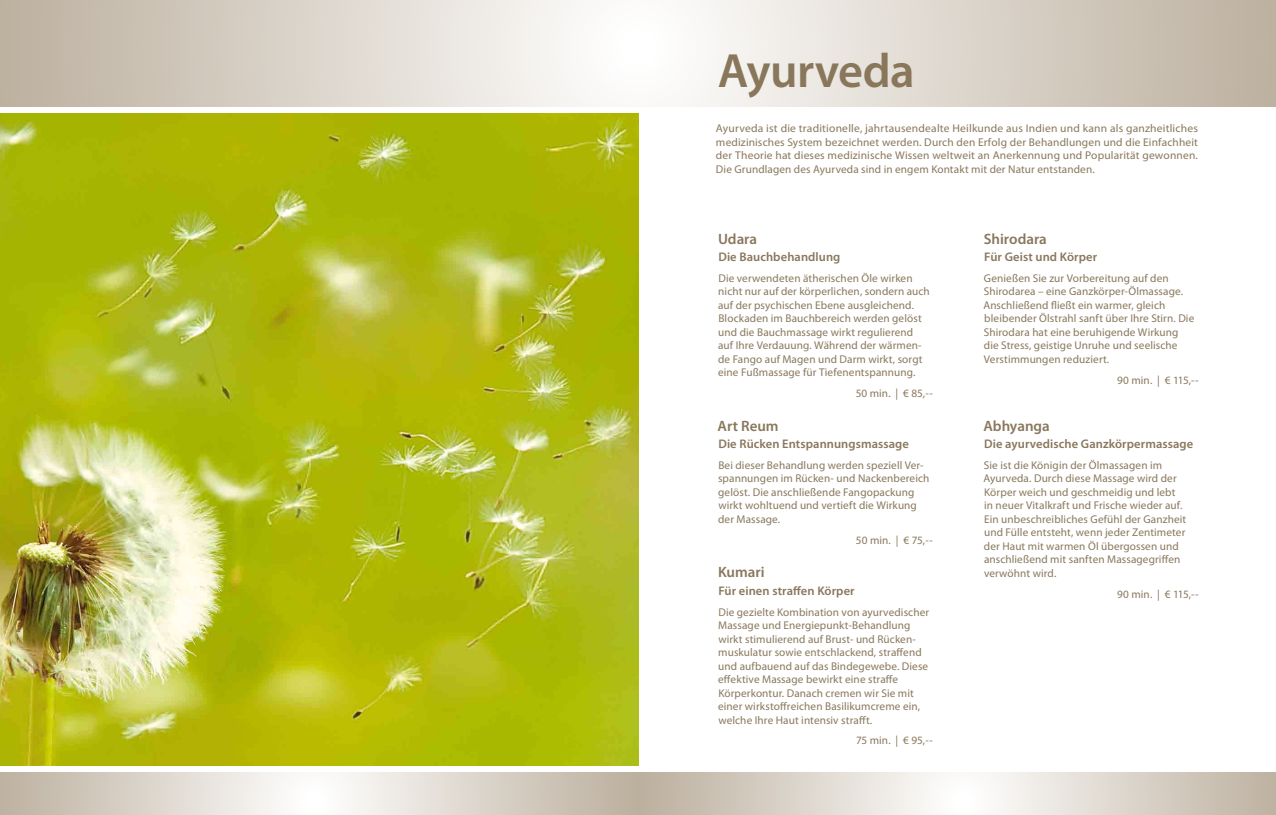
<style>
.page{position:relative;width:1276px;height:815px;background:#fff}
.page>*{position:absolute;margin:0;border:0;box-sizing:border-box;transform-origin:0 0}
.t1{font:600 48.38px "Myriad Pro";letter-spacing:-.01em;color:#89775c}
.t2{font:600 15px "Myriad Pro";color:#89775c}
.t3{font:600 12.5px "Myriad Pro";letter-spacing:.005em;color:#89775c}
.t4{font:11.25px/13.5px "Myriad Pro";letter-spacing:.01em;color:#89775c}
</style>
<div class="page">
<svg style="left:0;top:0;width:1276px;height:106px"></svg>
<svg style="left:638px;top:772px;width:638px;height:43px"></svg>
<svg style="left:0;top:772px;width:638px;height:43px"></svg>
<img style="left:0;top:113px;width:638px;height:652px">
<h1 class="t1" style="left:718px;top:40px;width:198px">Ayurveda</h1>
<p class="t4" style="left:716px;top:122px;width:483px;text-align:justify">Ayurveda ist die traditionelle, jahrtausendealte Heilkunde aus Indien und kann als ganzheitliches medizinisches System bezeichnet werden. Durch den Erfolg der Behandlungen und die Einfachheit der Theorie hat dieses medizinische Wissen weltweit an Anerkennung und Popularität gewonnen.<br>Die Grundlagen des Ayurveda sind in engem Kontakt mit der Natur entstanden.</p>
<h2 class="t2" style="left:718px;top:229px;width:41px">Udara</h2>
<p class="t3" style="left:718px;top:249px;width:124px">Die Bauchbehandlung</p>
<p class="t4" style="left:718px;top:271px;width:213px">Die verwendeten ätherischen Öle wirken nicht nur auf der körperlichen, sondern auch auf der psychischen Ebene ausgleichend.<br>Blockaden im Bauchbereich werden gelöst und die Bauchmassage wirkt regulierend auf Ihre Verdauung. Während der wärmen&shy;de Fango auf Magen und Darm wirkt, sorgt eine Fußmassage für Tiefenentspannung.</p>
<p class="t4" style="left:855px;top:386px;width:79px">50 min. | € 85,--</p>
<h2 class="t2" style="left:717px;top:416px;width:63px">Art Reum</h2>
<p class="t3" style="left:718px;top:436px;width:192px">Die Rücken Entspannungsmassage</p>
<p class="t4" style="left:718px;top:458px;width:213px">Bei dieser Behandlung werden speziell Ver&shy;spannungen im Rücken- und Nackenbereich gelöst. Die anschließende Fangopackung wirkt wohltuend und vertieft die Wirkung der Massage.</p>
<p class="t4" style="left:856px;top:533px;width:78px">50 min. | € 75,--</p>
<h2 class="t2" style="left:718px;top:563px;width:48px">Kumari</h2>
<p class="t3" style="left:718px;top:583px;width:138px">Für einen straffen Körper</p>
<p class="t4" style="left:718px;top:605px;width:212px">Die gezielte Kombination von ayurvedischer Massage und Energiepunkt-Behandlung wirkt stimulierend auf Brust- und Rücken&shy;muskulatur sowie entschlackend, straffend und aufbauend auf das Bindegewebe. Diese effektive Massage bewirkt eine straffe Körperkontur. Danach cremen wir Sie mit einer wirkstoffreichen Basilikumcreme ein, welche Ihre Haut intensiv strafft.</p>
<p class="t4" style="left:856px;top:733px;width:78px">75 min. | € 95,--</p>
<h2 class="t2" style="left:983px;top:229px;width:65px">Shirodara</h2>
<p class="t3" style="left:984px;top:249px;width:115px">Für Geist und Körper</p>
<p class="t4" style="left:983px;top:271px;width:212px">Genießen Sie zur Vorbereitung auf den Shirodarea – eine Ganzkörper-Ölmassage.<br>Anschließend fließt ein warmer, gleich bleibender Ölstrahl sanft über Ihre Stirn. Die Shirodara hat eine beruhigende Wirkung die Stress, geistige Unruhe und seelische Verstimmungen reduziert.</p>
<p class="t4" style="left:1117px;top:373px;width:83px">90 min. | € 115,--</p>
<h2 class="t2" style="left:983px;top:416px;width:68px">Abhyanga</h2>
<p class="t3" style="left:984px;top:436px;width:211px">Die ayurvedische Ganzkörpermassage</p>
<p class="t4" style="left:983px;top:458px;width:204px">Sie ist die Königin der Ölmassagen im Ayurveda. Durch diese Massage wird der Körper weich und geschmeidig und lebt in neuer Vitalkraft und Frische wieder auf.<br>Ein unbeschreibliches Gefühl der Ganzheit und Fülle entsteht, wenn jeder Zentimeter der Haut mit warmen Öl übergossen und anschließend mit sanften Massagegriffen verwöhnt wird.</p>
<p class="t4" style="left:1117px;top:587px;width:83px">90 min. | € 115,--</p>
</div>
